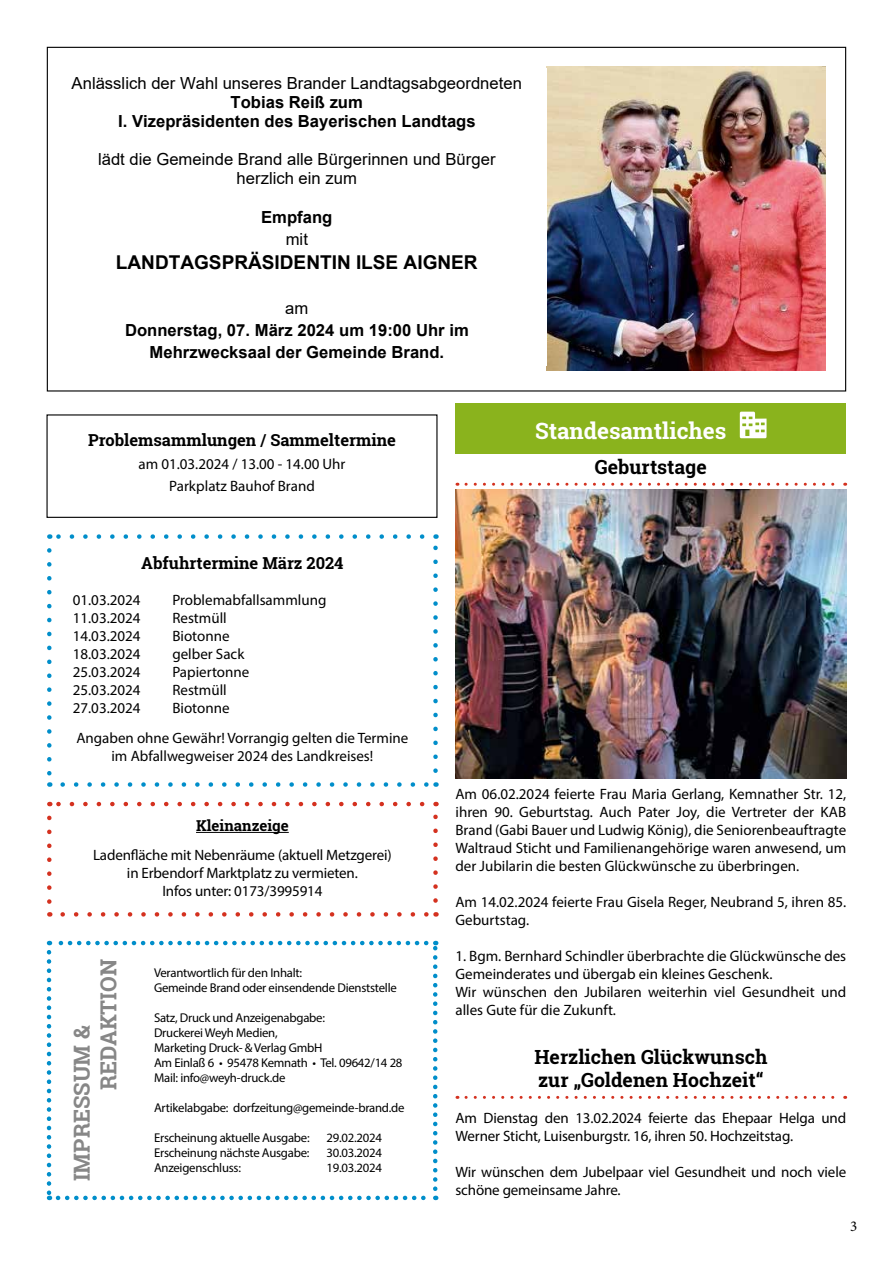
<style>
.page{position:relative;width:893px;height:1263px;background:#fff}
.page>*{position:absolute;margin:0;border:0;box-sizing:border-box;transform-origin:0 0}
.t1{font:700 22.5px "Roboto Slab";color:#fff}
.t2{font:700 22.05px/26.5px "Roboto Slab";color:#878787}
.t3{font:700 19.5px/23.4px "Roboto Slab";color:#000}
.t4{font:700 19.05px "Arial";color:#000}
.t5{font:700 16.65px/19.2px "Arial";color:#000;text-align:center}
.t6{font:16.65px/19.2px "Arial";color:#000;text-align:center}
.t7{font:700 16.5px "Roboto Slab";color:#000}
.t8{font:15px/18px "Myriad Pro";color:#000}
.t9{font:700 15px "Roboto Slab";color:#000}
.t10{font:15px "Minion Pro";color:#000}
.t11{font:12.75px/15px "Myriad Pro";letter-spacing:-.02em;color:#000}
</style>
<div class="page">
<hr style="left:196px;top:832px;width:93px;height:1px;background:#000">
<svg style="left:63px;top:912px;width:366px;height:5px"></svg>
<svg style="left:56px;top:802px;width:366px;height:4px"></svg>
<svg style="left:47px;top:818px;width:5px;height:99px"></svg>
<svg style="left:433px;top:802px;width:5px;height:98px"></svg>
<svg style="left:63px;top:782px;width:366px;height:5px"></svg>
<svg style="left:56px;top:534px;width:366px;height:5px"></svg>
<svg style="left:47px;top:550px;width:5px;height:237px"></svg>
<svg style="left:433px;top:534px;width:5px;height:237px"></svg>
<svg style="left:466px;top:483px;width:380px;height:3px"></svg>
<div style="left:455px;top:403px;width:391px;height:51px;background:#8ab31d"></div>
<svg style="left:740px;top:412px;width:26px;height:26px"></svg>
<svg style="left:466px;top:1096px;width:380px;height:3px"></svg>
<img style="left:455px;top:490px;width:391px;height:288px">
<img style="left:547px;top:67px;width:278px;height:304px">
<div style="left:46px;top:414px;width:391px;height:104px;border:1px solid #000"></div>
<svg style="left:47px;top:952px;width:4px;height:248px"></svg>
<svg style="left:58px;top:1196px;width:378px;height:4px"></svg>
<svg style="left:433px;top:941px;width:4px;height:248px"></svg>
<svg style="left:49px;top:941px;width:377px;height:4px"></svg>
<p class="t6" style="left:72px;top:73px;width:452px">Anlässlich der Wahl unseres Brander Landtagsabgeordneten</p>
<p class="t5" style="left:118px;top:93px;width:359px">Tobias Reiß zum<br>I. Vizepräsidenten des Bayerischen Landtags</p>
<p class="t6" style="left:98px;top:150px;width:399px">lädt die Gemeinde Brand alle Bürgerinnen und Bürger herzlich ein zum</p>
<p class="t5" style="left:261px;top:208px;width:73px">Empfang</p>
<p class="t6" style="left:286px;top:229px;width:24px">mit</p>
<p class="t4" style="left:116px;top:249px;width:363px">LANDTAGSPRÄSIDENTIN ILSE AIGNER</p>
<p class="t6" style="left:285px;top:299px;width:25px">am</p>
<p class="t5" style="left:125px;top:320px;width:345px;line-height:22px">Donnerstag, 07. März 2024 um 19:00 Uhr im<br>Mehrzwecksaal der Gemeinde Brand.</p>
<p class="t7" style="left:88px;top:429px;width:309px">Problemsammlungen / Sammeltermine</p>
<p class="t8" style="left:138px;top:452px;width:209px;line-height:22.5px;text-align:center">am 01.03.2024 / 13.00 - 14.00 Uhr<br>Parkplatz Bauhof Brand</p>
<p class="t7" style="left:141px;top:551px;width:204px">Abfuhrtermine März 2024</p>
<p class="t8" style="left:73px;top:590px;width:69px">01.03.2024</p>
<p class="t8" style="left:172px;top:590px;width:155px">Problemabfallsammlung</p>
<p class="t8" style="left:73px;top:608px;width:69px">11.03.2024</p>
<p class="t8" style="left:172px;top:608px;width:56px">Restmüll</p>
<p class="t8" style="left:73px;top:626px;width:69px">14.03.2024</p>
<p class="t8" style="left:172px;top:626px;width:59px">Biotonne</p>
<p class="t8" style="left:73px;top:644px;width:69px">18.03.2024</p>
<p class="t8" style="left:172px;top:644px;width:73px">gelber Sack</p>
<p class="t8" style="left:73px;top:662px;width:69px">25.03.2024</p>
<p class="t8" style="left:172px;top:662px;width:78px">Papiertonne</p>
<p class="t8" style="left:73px;top:680px;width:69px">25.03.2024</p>
<p class="t8" style="left:172px;top:680px;width:56px">Restmüll</p>
<p class="t8" style="left:73px;top:698px;width:69px">27.03.2024</p>
<p class="t8" style="left:76px;top:692px;width:333px;line-height:30px;text-indent:96px">Biotonne<br>Angaben ohne Gewähr! Vorrangig gelten die Termine</p>
<p class="t8" style="left:111px;top:746px;width:263px">im Abfallwegweiser 2024 des Landkreises!</p>
<h1 class="t1" style="left:535px;top:415px;width:193px">Standesamtliches</h1>
<h3 class="t3" style="left:595px;top:455px;width:113px">Geburtstage</h3>
<p class="t9" style="left:196px;top:815px;width:94px">Kleinanzeige</p>
<p class="t8" style="left:93px;top:845px;width:300px;text-align:center">Ladenfläche mit Nebenräume (aktuell Metzgerei) in Erbendorf Marktplatz zu vermieten.<br>Infos unter: 0173/3995914</p>
<h2 class="t2" style="left:68px;top:1090px;width:132px;text-indent:-91px;rotate:-90deg">IMPRESSUM &amp;<br>REDAKTION</h2>
<p class="t11" style="left:154px;top:965px;width:244px">Verantwortlich für den Inhalt:<br>Gemeinde Brand oder einsendende Dienststelle</p>
<p class="t11" style="left:154px;top:1010px;width:250px">Satz, Druck und Anzeigenabgabe:<br>Druckerei Weyh Medien,<br>Marketing Druck- &amp; Verlag GmbH<br>Am Einlaß 6 • 95478 Kemnath • Tel. 09642/14 28<br>Mail: info@weyh-druck.de</p>
<p class="t11" style="left:154px;top:1100px;width:252px">Artikelabgabe: dorfzeitung@gemeinde-brand.de</p>
<p class="t11" style="left:154px;top:1130px;width:157px">Erscheinung aktuelle Ausgabe:</p>
<p class="t11" style="left:327px;top:1130px;width:57px">29.02.2024</p>
<p class="t11" style="left:154px;top:1145px;width:157px">Erscheinung nächste Ausgabe:</p>
<p class="t11" style="left:327px;top:1145px;width:57px">30.03.2024</p>
<p class="t11" style="left:154px;top:1160px;width:88px">Anzeigenschluss:</p>
<p class="t11" style="left:327px;top:1160px;width:57px">19.03.2024</p>
<p class="t8" style="left:455px;top:784px;width:392px;text-align:justify">Am 06.02.2024 feierte Frau Maria Gerlang, Kemnather Str. 12, ihren 90. Geburtstag. Auch Pater Joy, die Vertreter der KAB Brand (Gabi Bauer und Ludwig König), die Seniorenbeauftragte Waltraud Sticht und Familienangehörige waren anwesend, um der Jubilarin die besten Glückwünsche zu überbringen.</p>
<p class="t8" style="left:455px;top:892px;width:392px">Am 14.02.2024 feierte Frau Gisela Reger, Neubrand 5, ihren 85.<br>Geburtstag.</p>
<p class="t8" style="left:455px;top:946px;width:392px">1. Bgm. Bernhard Schindler überbrachte die Glückwünsche des Gemeinderates und übergab ein kleines Geschenk.<br>Wir wünschen den Jubilaren weiterhin viel Gesundheit und alles Gute für die Zukunft.</p>
<h3 class="t3" style="left:534px;top:1045px;width:235px">Herzlichen Glückwunsch zur „Goldenen Hochzeit“</h3>
<p class="t8" style="left:455px;top:1108px;width:392px">Am Dienstag den 13.02.2024 feierte das Ehepaar Helga und<br>Werner Sticht, Luisenburgstr. 16, ihren 50. Hochzeitstag.</p>
<p class="t8" style="left:455px;top:1162px;width:392px">Wir wünschen dem Jubelpaar viel Gesundheit und noch viele schöne gemeinsame Jahre.</p>
<p class="t10" style="left:850px;top:1216px;width:9px">3</p>
</div>
